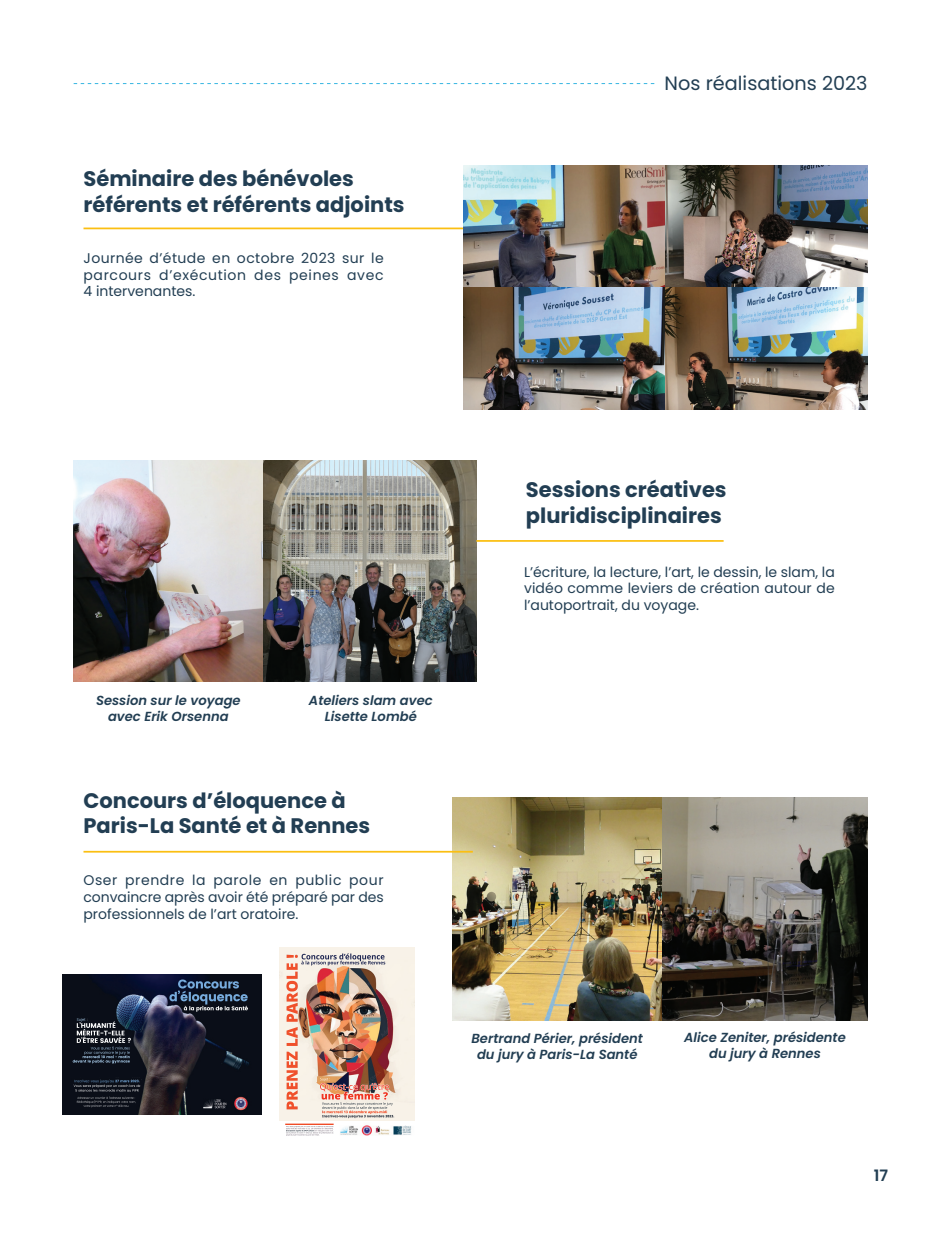
<style>
.page{position:relative;width:943px;height:1241px;background:#fff}
.page>*{position:absolute;margin:0;border:0;box-sizing:border-box;transform-origin:0 0}
.t1{font:700 21px/25.2px "Poppins";color:#223e53}
.t2{font:19.25px "Poppins";color:#223e53}
.t3{font:600 15.75px "Poppins";color:#223e53}
.t4{font:14px/16.8px "Poppins";color:#223e53;text-align:justify}
.t5{font:italic 600 13.12px/15.8px "Poppins";color:#223e53;text-align:center}
</style>
<div class="page">
<img style="left:452px;top:797px;width:210px;height:223px">
<img style="left:279px;top:947px;width:135px;height:174px">
<img style="left:285px;top:1123px;width:126px;height:13px">
<img style="left:320px;top:1082px;width:60px;height:9px">
<img style="left:286px;top:1123px;width:47px;height:1px">
<img style="left:63px;top:974px;width:198px;height:140px">
<svg style="left:662px;top:797px;width:205px;height:223px;background:#5f5b53"></svg>
<img style="left:463px;top:165px;width:202px;height:122px">
<img style="left:463px;top:287px;width:202px;height:122px">
<img style="left:665px;top:165px;width:202px;height:122px">
<img style="left:665px;top:287px;width:202px;height:122px">
<img style="left:74px;top:461px;width:189px;height:221px">
<img style="left:263px;top:461px;width:213px;height:221px">
<svg style="left:74px;top:83px;width:580px;height:1px"></svg>
<hr style="left:83px;top:850px;width:390px;height:2px;background:#fbbf12">
<hr style="left:476px;top:540px;width:247px;height:1px;background:#fbbf12">
<hr style="left:83px;top:227px;width:380px;height:2px;background:#fbbf12">
<h1 class="t1" style="left:83px;top:166px;width:322px">Séminaire des bénévoles référents et référents adjoints</h1>
<p class="t4" style="left:83px;top:249px;width:302px">Journée d’étude en octobre 2023 sur le parcours d’exécution des peines avec 4 intervenantes.</p>
<h2 class="t2" style="left:664px;top:72px;width:204px">Nos réalisations 2023</h2>
<p class="t5" style="left:96px;top:692px;width:146px">Session sur le voyage avec Erik Orsenna</p>
<p class="t5" style="left:309px;top:692px;width:125px">Ateliers slam avec<br>Lisette Lombé</p>
<h1 class="t1" style="left:83px;top:787px;width:288px">Concours d’éloquence à<br>Paris-La Santé et à Rennes</h1>
<p class="t4" style="left:83px;top:871px;width:302px">Oser prendre la parole en public pour convaincre après avoir été préparé par des professionnels de l’art oratoire.</p>
<h1 class="t1" style="left:526px;top:477px;width:202px">Sessions créatives pluridisciplinaires</h1>
<p class="t4" style="left:524px;top:563px;width:312px">L’écriture, la lecture, l’art, le dessin, le slam, la vidéo comme leviers de création autour de l’autoportrait, du voyage.</p>
<p class="t5" style="left:471px;top:1030px;width:173px">Bertrand Périer, président du jury à Paris-La Santé</p>
<p class="t5" style="left:684px;top:1029px;width:163px">Alice Zeniter, présidente du jury à Rennes</p>
<p class="t3" style="left:873px;top:1165px;width:16px">17</p>
</div>
